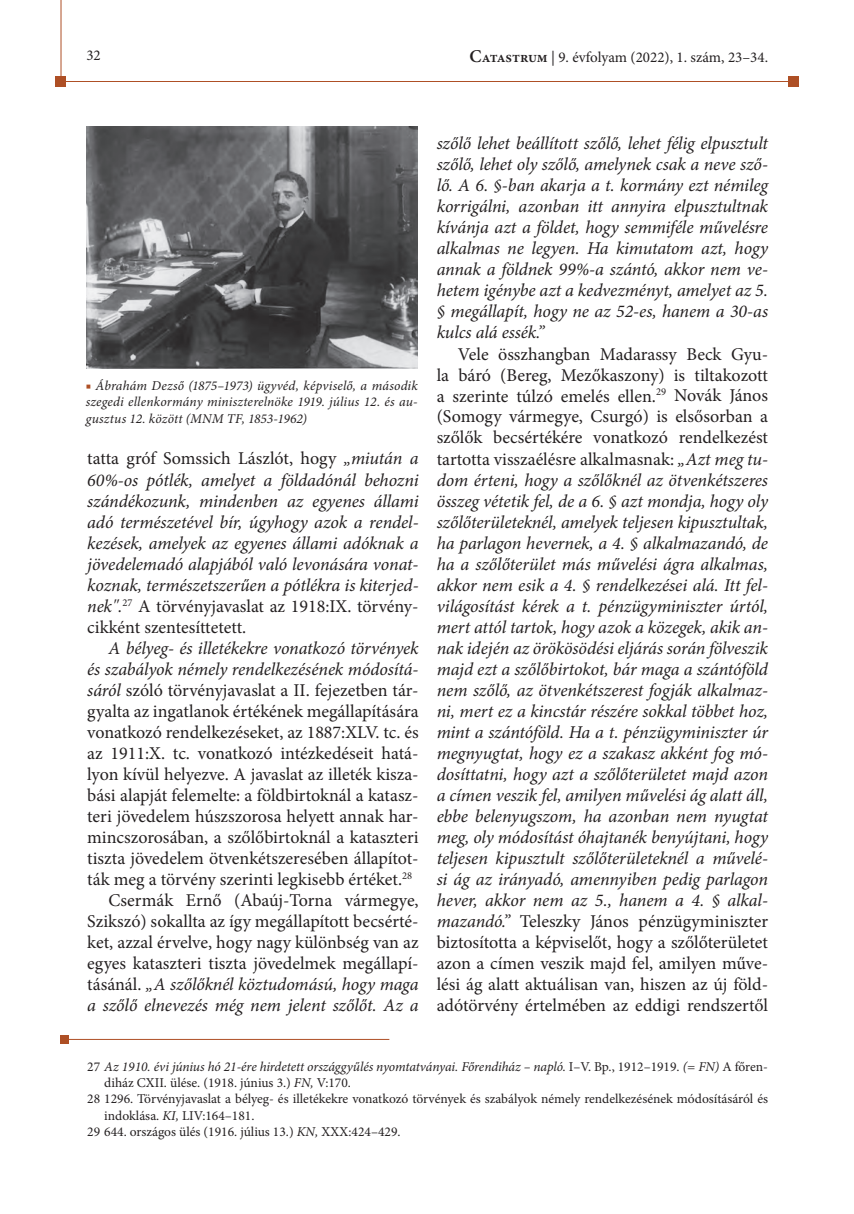
<style>
.page{position:relative;width:854px;height:1214px;background:#fff}
.page>*{position:absolute;margin:0;border:0;box-sizing:border-box;transform-origin:0 0}
.t1{font:italic 18px/21px "Minion Pro";letter-spacing:-.005em;color:#231f20;text-align:justify}
.t2{font:18px "Minion Pro";color:#231f20}
.t3{font:15px "Minion Pro";color:#231f20}
.t4{font:italic 13.5px/16.5px "Minion Pro";letter-spacing:-.005em;color:#231f20;text-align:justify}
.t5{font:13.5px "Minion Pro";color:#231f20}
.s1{font-weight:600;font-size:18px}
.s2{font-weight:600}
.s3{color:#ae4f25}
.s4{font-style:normal}
.s5{font-style:italic}
</style>
<div class="page">
<hr style="left:59px;top:81px;width:734px;height:1px;background:#ae4f25">
<hr style="left:61px;top:0;width:1px;height:81px;background:#ae4f25">
<div style="left:788px;top:76px;width:10px;height:11px;background:#ae4f25"></div>
<div style="left:56px;top:77px;width:10px;height:10px;background:#ae4f25"></div>
<img style="left:86px;top:127px;width:331px;height:241px">
<hr style="left:60px;top:1038px;width:329px;height:1px;background:#ae4f25">
<div style="left:60px;top:1035px;width:9px;height:8px;background:#ae4f25"></div>
<p class="t3" style="left:86px;top:45px;width:16px">32</p>
<p class="t3" style="left:469px;top:47px;width:300px"><span class="s1">C</span><span class="s2">atastrum</span> | 9. évfolyam (2022), 1. szám, 23–34.</p>
<p class="t4" style="left:86px;top:377px;width:333px"><span class="s3">■</span> Ábrahám Dezső (1875–1973) ügyvéd, képviselő, a második szegedi ellenkormány miniszterelnöke 1919. július 12. és au&shy;gusztus 12. között (MNM TF, 1853-1962)</p>
<p class="t1" style="left:87px;top:448px;width:333px"><span class="s4">tatta gróf Somssich Lászlót, hogy</span> „miután a 60%-os pótlék, amelyet a földadónál behozni szándékozunk, mindenben az egyenes állami adó természetével bír, úgyhogy azok a rendel&shy;kezések, amelyek az egyenes állami adóknak a jövedelemadó alapjából való levonására vonat&shy;koznak, természetszerűen a pótlékra is kiterjed&shy;nek".<sup>27</sup> <span class="s4">A törvényjavaslat az 1918:IX. törvény&shy;cikként szentesíttetett.</span></p>
<p class="t1" style="left:108px;top:637px;width:311px">A bélyeg- és illetékekre vonatkozó törvények</p>
<p class="t1" style="left:87px;top:658px;width:333px">és szabályok némely rendelkezésének módosítá-</p>
<p class="t2" style="left:87px;top:677px;width:333px"><span class="s5">sáról</span> szóló törvényjavaslat a II. fejezetben tár-</p>
<p class="t2" style="left:87px;top:698px;width:333px">gyalta az ingatlanok értékének megállapítására</p>
<p class="t2" style="left:87px;top:719px;width:333px">vonatkozó rendelkezéseket, az 1887:XLV. tc. és</p>
<p class="t2" style="left:87px;top:740px;width:333px">az 1911:X. tc. vonatkozó intézkedéseit hatá-</p>
<p class="t2" style="left:87px;top:761px;width:333px">lyon kívül helyezve. A javaslat az illeték kisza-</p>
<p class="t2" style="left:87px;top:782px;width:333px">bási alapját felemelte: a földbirtoknál a katasz-</p>
<p class="t2" style="left:87px;top:803px;width:333px">teri jövedelem húszszorosa helyett annak har-</p>
<p class="t2" style="left:87px;top:824px;width:333px">mincszorosában, a szőlőbirtoknál a kataszteri</p>
<p class="t2" style="left:87px;top:845px;width:333px">tiszta jövedelem ötvenkétszeresében állapítot-</p>
<p class="t2" style="left:87px;top:866px;width:326px">ták meg a törvény szerinti legkisebb értéket.<sup>28</sup></p>
<p class="t2" style="left:108px;top:887px;width:311px">Csermák Ernő (Abaúj-Torna vármegye,</p>
<p class="t2" style="left:87px;top:908px;width:333px">Szikszó) sokallta az így megállapított becsérté-</p>
<p class="t2" style="left:87px;top:929px;width:333px">ket, azzal érvelve, hogy nagy különbség van az</p>
<p class="t2" style="left:87px;top:950px;width:333px">egyes kataszteri tiszta jövedelmek megállapí-</p>
<p class="t1" style="left:87px;top:973px;width:333px"><span class="s4">tásánál.</span> „A szőlőknél köztudomású, hogy maga</p>
<p class="t1" style="left:87px;top:994px;width:333px">a szőlő elnevezés még nem jelent szőlőt. Az a</p>
<p class="t1" style="left:436px;top:133px;width:333px">szőlő lehet beállított szőlő, lehet félig elpusztult szőlő, lehet oly szőlő, amelynek csak a neve sző&shy;lő. A 6. §-ban akarja a t. kormány ezt némileg korrigálni, azonban itt annyira elpusztultnak kívánja azt a földet, hogy semmiféle művelésre alkalmas ne legyen. Ha kimutatom azt, hogy annak a földnek 99%-a szántó, akkor nem ve&shy;hetem igénybe azt a kedvezményt, amelyet az 5. § megállapít, hogy ne az 52-es, hanem a 30-as kulcs alá essék.”</p>
<p class="t1" style="left:436px;top:343px;width:333px;text-indent:21px"><span class="s4">Vele összhangban Madarassy Beck Gyu&shy;la báró (Bereg, Mezőkaszony) is tiltakozott a szerinte túlzó emelés ellen.</span><sup>29</sup> <span class="s4">Novák János (Somogy vármegye, Csurgó) is elsősorban a szőlők becsértékére vonatkozó rendelkezést tartotta visszaélésre alkalmasnak:</span> „Azt meg tu&shy;dom érteni, hogy a szőlőknél az ötvenkétszeres összeg vétetik fel, de a 6. § azt mondja, hogy oly szőlőterületeknél, amelyek teljesen kipusztultak, ha parlagon hevernek, a 4. § alkalmazandó, de ha a szőlőterület más művelési ágra alkalmas, akkor nem esik a 4. § rendelkezései alá. Itt fel&shy;világosítást kérek a t. pénzügyminiszter úrtól, mert attól tartok, hogy azok a közegek, akik an&shy;nak idején az örökösödési eljárás során fölveszik majd ezt a szőlőbirtokot, bár maga a szántóföld nem szőlő, az ötvenkétszerest fogják alkalmaz&shy;ni, mert ez a kincstár részére sokkal többet hoz, mint a szántóföld. Ha a t. pénzügyminiszter úr megnyugtat, hogy ez a szakasz akként fog mó&shy;dosíttatni, hogy azt a szőlőterületet majd azon a címen veszik fel, amilyen művelési ág alatt áll, ebbe belenyugszom, ha azonban nem nyugtat meg, oly módosítást óhajtanék benyújtani, hogy teljesen kipusztult szőlőterületeknél a művelé&shy;si ág az irányadó, amennyiben pedig parlagon hever, akkor nem az 5., hanem a 4. § alkal&shy;mazandó.” <span class="s4">Teleszky János pénzügyminiszter biztosította a képviselőt, hogy a szőlőterületet azon a címen veszik majd fel, amilyen műve&shy;lési ág alatt aktuálisan van, hiszen az új föld&shy;adótörvény értelmében az eddigi rendszertől</span></p>
<p class="t4" style="left:87px;top:1058px;width:682px"><span class="s4">27</span> Az 1910. évi június hó 21-ére hirdetett országgyűlés nyomtatványai. Főrendiház – napló. <span class="s4">I–V. Bp., 1912–1919.</span> (= FN) <span class="s4">A főren-</span></p>
<p class="t5" style="left:104px;top:1073px;width:248px">diház CXII. ülése. (1918. június 3.) <span class="s5">FN,</span> V:170.</p>
<p class="t5" style="left:87px;top:1089px;width:682px">28 1296. Törvényjavaslat a bélyeg- és illetékekre vonatkozó törvények és szabályok némely rendelkezésének módosításáról és</p>
<p class="t5" style="left:104px;top:1105px;width:152px">indoklása. <span class="s5">KI,</span> LIV:164–181.</p>
<p class="t5" style="left:87px;top:1122px;width:315px">29 644. országos ülés (1916. július 13.) <span class="s5">KN,</span> XXX:424–429.</p>
</div>
